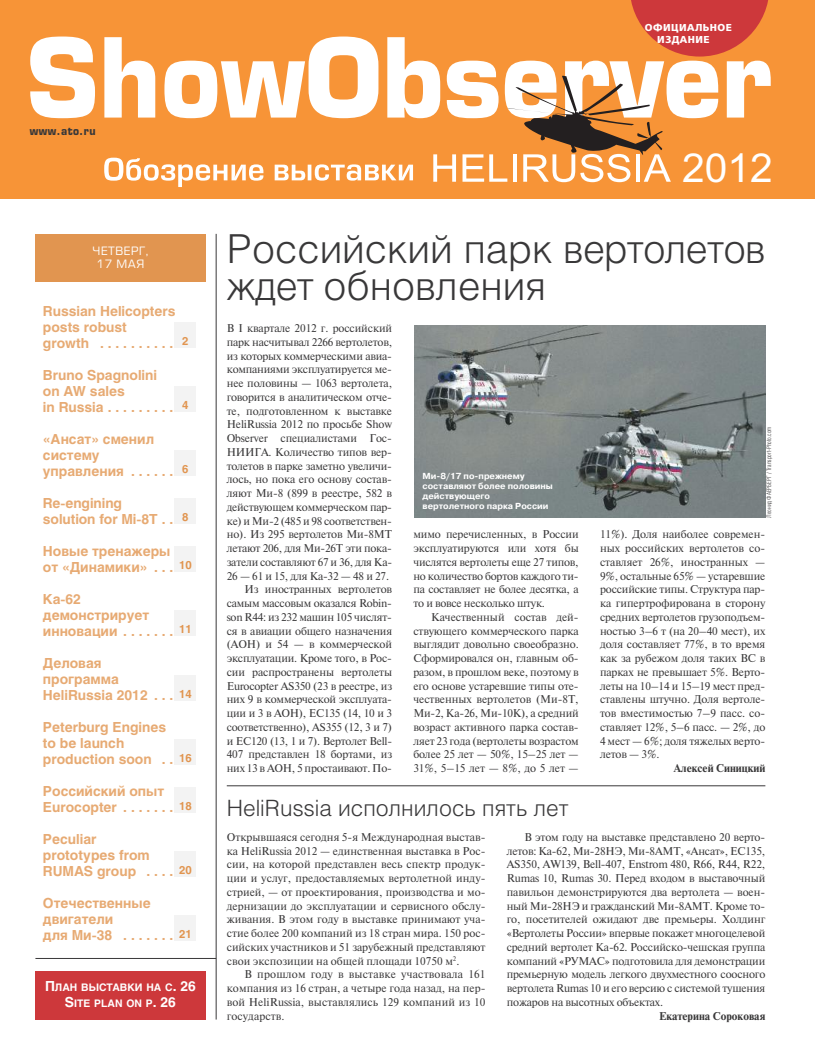
<style>
.page{position:relative;width:815px;height:1063px;background:#fff}
.page>*{position:absolute;margin:0;border:0;box-sizing:border-box;transform-origin:0 0}
.t1{font:40px/37.5px "Helios Light C";color:#393839}
.t2{font:40px "Arial";color:#fff}
.t3{font:22.5px "Helios Light C";color:#393839}
.t4{font:700 13.75px/16px "Helios C";color:#e7aa73}
.t5{font:11.25px/13.8px "Newton C";letter-spacing:-.015em;color:#393839;text-align:justify}
.t6{font:700 11.25px "Newton C";color:#393839}
.t7{font:700 11.25px "Helios C";color:#e19550}
.t8{font:11.25px/13.6px "Europe";letter-spacing:.05em;color:#fff;text-align:center}
.t9{font:700 11.25px "Europe";letter-spacing:.05em;color:#393839;scale:.9 1}
.t10{font:700 10.25px/16.2px "Helios C";color:#fff;text-align:center}
.t11{font:10px/12px "Free Set Bold C";letter-spacing:.05em;color:#fff}
.t12{font:700 8.75px/10px "Pragmatica C";color:#fff}
.t13{font:6.25px "Helios Cond Light C";color:#393839}
.s1{font-size:13.75px}
</style>
<div class="page">
<div style="left:0;top:0;width:815px;height:198px;background:#f79437"></div>
<svg style="left:30px;top:37px;width:65px;height:81px"></svg>
<div style="left:175px;top:323px;width:21px;height:25px;background:#f3f3f3"></div>
<div style="left:175px;top:387px;width:21px;height:25px;background:#f3f3f3"></div>
<div style="left:175px;top:451px;width:21px;height:25px;background:#f3f3f3"></div>
<div style="left:175px;top:499px;width:21px;height:25px;background:#f3f3f3"></div>
<div style="left:175px;top:547px;width:21px;height:25px;background:#f3f3f3"></div>
<div style="left:175px;top:611px;width:21px;height:25px;background:#f3f3f3"></div>
<div style="left:175px;top:675px;width:21px;height:25px;background:#f3f3f3"></div>
<div style="left:175px;top:739px;width:21px;height:25px;background:#f3f3f3"></div>
<div style="left:175px;top:787px;width:21px;height:25px;background:#f3f3f3"></div>
<div style="left:175px;top:851px;width:21px;height:25px;background:#f3f3f3"></div>
<div style="left:175px;top:915px;width:21px;height:25px;background:#f3f3f3"></div>
<div style="left:35px;top:234px;width:171px;height:47px;background:#e19550"></div>
<div style="left:35px;top:971px;width:171px;height:49px;background:#cd383b"></div>
<hr style="left:35px;top:958px;width:181px;height:1px;background:#393839">
<hr style="left:216px;top:234px;width:1px;height:786px;background:#393839">
<img style="left:415px;top:326px;width:350px;height:192px">
<hr style="left:227px;top:786px;width:538px;height:1px;background:#393839">
<svg style="left:104px;top:0;width:667px;height:187px"></svg>
<p class="t11" style="left:657px;top:21px;width:76px;text-indent:-12px">ОФИЦИАЛЬНОЕ<br>ИЗДАНИЕ</p>
<p class="t9" style="left:30px;top:126px;width:74px">www.ato.ru</p>
<p class="t8" style="left:92px;top:245px;width:58px">ЧЕТВЕРГ,<br>17 МАЯ</p>
<p class="t4" style="left:43px;top:304px;width:134px">Russian Helicopters posts robust growth . . . . . . . . . .</p>
<p class="t4" style="left:43px;top:368px;width:132px">Bruno Spagnolini on aW sales<br>in Russia . . . . . . . . .</p>
<p class="t4" style="left:43px;top:432px;width:132px">«ансат» сменил систему управления . . . . . .</p>
<p class="t4" style="left:43px;top:496px;width:132px">Re-engining solution for Mi-8t . .</p>
<p class="t4" style="left:43px;top:544px;width:132px">новые тренажеры от «Динамики» . . .</p>
<p class="t4" style="left:43px;top:592px;width:132px">ка-62 демонстрирует инновации . . . . . . .</p>
<p class="t4" style="left:43px;top:657px;width:132px">Деловая программа<br>HeliRussia 2012 . . .</p>
<p class="t4" style="left:43px;top:721px;width:132px">peterburg engines to be launch production soon . .</p>
<p class="t4" style="left:43px;top:785px;width:132px">Российский опыт eurocopter . . . . . . .</p>
<p class="t4" style="left:43px;top:833px;width:132px">peculiar<br>prototypes from<br>RUMaS group . . . .</p>
<p class="t4" style="left:43px;top:897px;width:132px">Отечественные двигатели<br>для Ми-38 . . . . . . .</p>
<p class="t7" style="left:182px;top:337px;width:8px">2</p>
<p class="t7" style="left:182px;top:401px;width:8px">4</p>
<p class="t7" style="left:182px;top:465px;width:8px">6</p>
<p class="t7" style="left:182px;top:513px;width:8px">8</p>
<p class="t7" style="left:179px;top:561px;width:14px">10</p>
<p class="t7" style="left:179px;top:625px;width:14px">11</p>
<p class="t7" style="left:179px;top:689px;width:14px">14</p>
<p class="t7" style="left:179px;top:753px;width:14px">16</p>
<p class="t7" style="left:179px;top:801px;width:14px">18</p>
<p class="t7" style="left:179px;top:865px;width:14px">20</p>
<p class="t7" style="left:179px;top:930px;width:14px">21</p>
<p class="t10" style="left:45px;top:980px;width:152px"><span class="s1">П</span>лан выставки на с<span class="s1">. 26<br>S</span>ite plan on p<span class="s1">. 26</span></p>
<h1 class="t2" style="left:682px;top:141px;width:92px">2012</h1>
<h1 class="t1" style="left:227px;top:234px;width:540px">Российский парк вертолетов ждет обновления</h1>
<p class="t5" style="left:227px;top:321px;width:167px;text-align:right">В I квартале 2012 г. российский парк насчитывал 2266 вертолетов, из которых коммерческими авиа&shy;компаниями эксплуатируется ме&shy;нее половины — 1063 вертолета, говорится в аналитическом отче&shy;те, подготовленном к выставке<br>HeliRussia 2012 по просьбе Show<br>Observer специалистами Гос-<br>НИИГА. Количество типов вер&shy;толетов в парке заметно увеличи&shy;лось, но пока его основу состав&shy;ляют Ми-8 (899 в реестре, 582 в действующем коммерческом пар&shy;ке) и Ми-2 (485 и 98 соответствен&shy;но). Из 295 вертолетов Ми-8МТ летают 206, для Ми-26Т эти пока&shy;затели составляют 67 и 36, для Ка-<br>26 — 61 и 15, для Ка-32 — 48 и 27.<br>Из иностранных вертолетов самым массовым оказался Robin&shy;son R44: из 232 машин 105 числят&shy;ся в авиации общего назначения (АОН) и 54 — в коммерческой эксплуатации. Кроме того, в Рос&shy;сии распространены вертолеты<br>Eurocopter AS350 (23 в реестре, из них 9 в коммерческой эксплуата&shy;ции и 3 в АОН), EC135 (14, 10 и 3 соответственно), AS355 (12, 3 и 7) и EC120 (13, 1 и 7). Вертолет Bell-<br>407 представлен 18 бортами, из них 13 в АОН, 5 простаивают. По-</p>
<p class="t13" style="left:767px;top:518px;width:92px;rotate:-90deg">Леонид ФАЕРБЕРГ / Transport-Photo.com</p>
<p class="t12" style="left:423px;top:471px;width:132px">Ми-8/17 по-прежнему составляют более половины действующего вертолетного парка России</p>
<p class="t5" style="left:600px;top:528px;width:167px">11%). Доля наиболее современ&shy;ных российских вертолетов со&shy;ставляет 26%, иностранных — 9%, остальные 65% — устаревшие российские типы. Структура пар&shy;ка гипертрофирована в сторону средних вертолетов грузоподъем&shy;ностью 3–6 т (на 20–40 мест), их доля составляет 77%, в то время как за рубежом доля таких ВС в парках не превышает 5%. Верто&shy;леты на 10–14 и 15–19 мест пред&shy;ставлены штучно. Доля вертоле&shy;тов вместимостью 7–9 пасс. со&shy;ставляет 12%, 5–6 пасс. — 2%, до 4 мест — 6%; доля тяжелых верто&shy;летов — 3%.</p>
<p class="t6" style="left:674px;top:762px;width:93px">Алексей Синицкий</p>
<p class="t5" style="left:413px;top:528px;width:167px">мимо перечисленных, в России эксплуатируются или хотя бы числятся вертолеты еще 27 типов, но количество бортов каждого ти&shy;па составляет не более десятка, а то и вовсе несколько штук.</p>
<p class="t5" style="left:413px;top:610px;width:167px;text-indent:18px">Качественный состав дей&shy;ствующего коммерческого парка выглядит довольно своеобразно.<br>Сформировался он, главным об&shy;разом, в прошлом веке, поэтому в его основе устаревшие типы оте&shy;чественных вертолетов (Ми-8Т, Ми-2, Ка-26, Ми-10К), а средний возраст активного парка состав&shy;ляет 23 года (вертолеты возрастом более 25 лет — 50%, 15–25 лет — 31%, 5–15 лет — 8%, до 5 лет —</p>
<h2 class="t3" style="left:227px;top:800px;width:343px">HeliRussia исполнилось пять лет</h2>
<p class="t5" style="left:227px;top:830px;width:260px">Открывшаяся сегодня 5-я Международная выстав&shy;ка HeliRussia 2012 — единственная выставка в Рос&shy;сии, на которой представлен весь спектр продук&shy;ции и услуг, предоставляемых вертолетной инду&shy;стрией, — от проектирования, производства и мо&shy;дернизации до эксплуатации и сервисного обслу&shy;живания. В этом году в выставке принимают уча&shy;стие более 200 компаний из 18 стран мира. 150 рос&shy;сийских участников и 51 зарубежный представляют свои экспозиции на общей площади 10750 м<sup>2</sup>.</p>
<p class="t5" style="left:227px;top:968px;width:260px;text-indent:18px">В прошлом году в выставке участвовала 161 компания из 16 стран, а четыре года назад, на пер&shy;вой HeliRussia, выставлялись 129 компаний из 10 государств.</p>
<p class="t5" style="left:507px;top:830px;width:260px;text-indent:18px">В этом году на выставке представлено 20 верто&shy;летов: Ка-62, Ми-28НЭ, Ми-8АМТ, «Ансат», EC135, AS350, AW139, Bell-407, Enstrom 480, R66, R44, R22, Rumas 10, Rumas 30. Перед входом в выставочный павильон демонстрируются два вертолета — воен&shy;ный Ми-28НЭ и гражданский Ми-8АМТ. Кроме то&shy;го, посетителей ожидают две премьеры. Холдинг «Вертолеты России» впервые покажет многоцелевой средний вертолет Ка-62. Российско-чешская группа компаний «РУМАС» подготовила для демонстрации премьерную модель легкого двухместного соосного вертолета Rumas 10 и его версию с системой тушения пожаров на высотных объектах.</p>
<p class="t6" style="left:659px;top:1009px;width:108px">Екатерина Сороковая</p>
</div>
